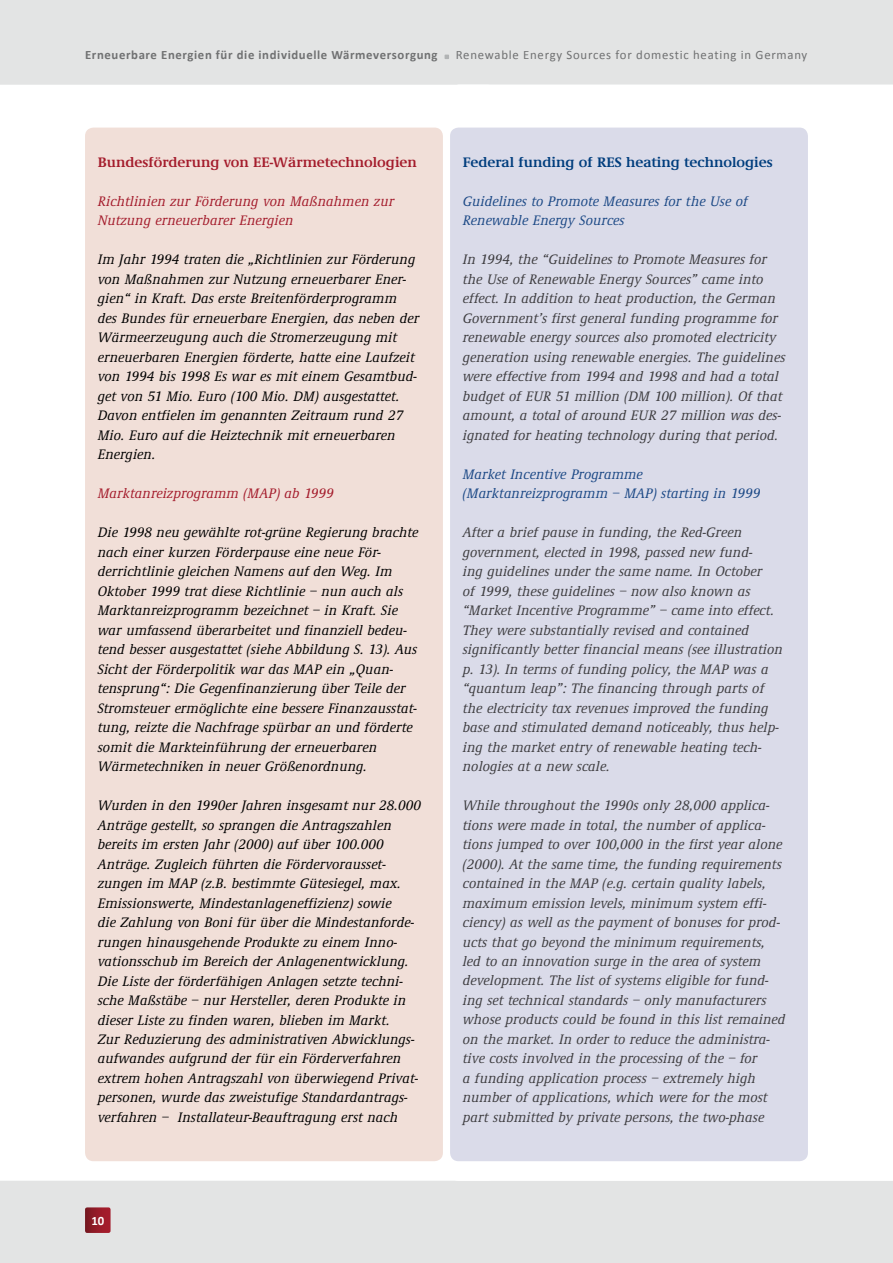
<style>
.page{position:relative;width:893px;height:1263px;background:#e3e4e4}
.page>*{position:absolute;margin:0;border:0;box-sizing:border-box;transform-origin:0 0}
.t1{font:italic 500 14.25px/19.5px "Demos EF";letter-spacing:.01em;color:#000}
.t2{font:italic 500 14.25px/19.5px "Demos EF";letter-spacing:.01em;color:#3e3d40}
.t3{font:italic 500 14.25px/19.5px "Demos EF";letter-spacing:.01em;color:#1c4986}
.t4{font:italic 500 14.25px/19.5px "Demos EF";letter-spacing:.01em;color:#a41c2c}
.t5{font:600 14.25px "Demos EF";color:#003d7d}
.t6{font:600 14.25px "Demos EF";color:#a41c2c}
.t7{font:700 12.75px "Calibri";letter-spacing:.05em;color:#707172}
.t8{font:12.75px "Calibri";letter-spacing:.06em;color:#707172}
.t9{font:700 12.75px "Calibri";color:#fff}
</style>
<div class="page">
<svg style="left:445px;top:55px;width:4px;height:4px"></svg>
<div style="left:0;top:85px;width:450px;height:1096px;background:#fff"></div>
<div style="left:450px;top:85px;width:443px;height:1096px;background:#fff"></div>
<div style="left:450px;top:128px;width:358px;height:1033px;background:#dadbe9;border-radius:9px"></div>
<div style="left:85px;top:1207px;width:26px;height:26px;background:linear-gradient(to right,#7c1822,#a91d2d);border-radius:2px"></div>
<div style="left:85px;top:128px;width:358px;height:1033px;background:#f1dfd8;border-radius:9px"></div>
<p class="t7" style="left:85px;top:47px;width:354px">Erneuerbare Energien für die individuelle Wärmeversorgung</p>
<p class="t8" style="left:456px;top:47px;width:353px">Renewable Energy Sources for domestic heating in Germany</p>
<p class="t6" style="left:98px;top:154px;width:321px">Bundesförderung von EE-Wärmetechnologien</p>
<p class="t4" style="left:98px;top:192px;width:298px">Richtlinien zur Förderung von Maßnahmen zur<br>Nutzung erneuerbarer Energien</p>
<p class="t1" style="left:98px;top:250px;width:323px">Im Jahr 1994 traten die „Richtlinien zur Förderung von Maßnahmen zur Nutzung erneuerbarer Ener&shy;gien“ in Kraft. Das erste Breitenförderprogramm des Bundes für erneuerbare Energien, das neben der Wärmeerzeugung auch die Stromerzeugung mit erneuerbaren Energien förderte, hatte eine Laufzeit von 1994 bis 1998 Es war es mit einem Gesamtbud&shy;get von 51 Mio. Euro (100 Mio. DM) ausgestattet.<br>Davon entfielen im genannten Zeitraum rund 27<br>Mio. Euro auf die Heiztechnik mit erneuerbaren Energien.</p>
<p class="t4" style="left:98px;top:484px;width:237px">Marktanreizprogramm (MAP) ab 1999</p>
<p class="t1" style="left:98px;top:523px;width:322px">Die 1998 neu gewählte rot-grüne Regierung brachte nach einer kurzen Förderpause eine neue För&shy;derrichtlinie gleichen Namens auf den Weg. Im Oktober 1999 trat diese Richtlinie – nun auch als Marktanreizprogramm bezeichnet – in Kraft. Sie war umfassend überarbeitet und finanziell bedeu&shy;tend besser ausgestattet (siehe Abbildung S. 13). Aus Sicht der Förderpolitik war das MAP ein „Quan&shy;tensprung“: Die Gegenfinanzierung über Teile der Stromsteuer ermöglichte eine bessere Finanzausstat&shy;tung, reizte die Nachfrage spürbar an und förderte somit die Markteinführung der erneuerbaren Wärmetechniken in neuer Größenordnung.</p>
<p class="t1" style="left:98px;top:796px;width:325px">Wurden in den 1990er Jahren insgesamt nur 28.000<br>Anträge gestellt, so sprangen die Antragszahlen bereits im ersten Jahr (2000) auf über 100.000<br>Anträge. Zugleich führten die Fördervorausset&shy;zungen im MAP (z.B. bestimmte Gütesiegel, max.<br>Emissionswerte, Mindestanlageneffizienz) sowie<br>die Zahlung von Boni für über die Mindestanforde&shy;rungen hinausgehende Produkte zu einem Inno&shy;vationsschub im Bereich der Anlagenentwicklung.<br>Die Liste der förderfähigen Anlagen setzte techni&shy;sche Maßstäbe – nur Hersteller, deren Produkte in dieser Liste zu finden waren, blieben im Markt.<br>Zur Reduzierung des administrativen Abwicklungs&shy;aufwandes aufgrund der für ein Förderverfahren extrem hohen Antragszahl von überwiegend Privat&shy;personen, wurde das zweistufige Standardantrags&shy;verfahren – Installateur-Beauftragung erst nach</p>
<p class="t9" style="left:91px;top:1212px;width:14px">10</p>
<p class="t5" style="left:463px;top:154px;width:311px">Federal funding of RES heating technologies</p>
<p class="t3" style="left:463px;top:192px;width:286px">Guidelines to Promote Measures for the Use of<br>Renewable Energy Sources</p>
<p class="t2" style="left:463px;top:250px;width:324px">In 1994, the “Guidelines to Promote Measures for the Use of Renewable Energy Sources” came into effect. In addition to heat production, the German Government’s first general funding programme for renewable energy sources also promoted electricity generation using renewable energies. The guidelines were effective from 1994 and 1998 and had a total budget of EUR 51 million (DM 100 million). Of that amount, a total of around EUR 27 million was des&shy;ignated for heating technology during that period.</p>
<p class="t3" style="left:463px;top:464px;width:299px">Market Incentive Programme (Marktanreizprogramm – MAP) starting in 1999</p>
<p class="t2" style="left:463px;top:523px;width:321px">After a brief pause in funding, the Red-Green government, elected in 1998, passed new fund-<br>ing guidelines under the same name. In October<br>of 1999, these guidelines – now also known as “Market Incentive Programme” – came into effect.<br>They were substantially revised and contained significantly better financial means (see illustration p. 13). In terms of funding policy, the MAP was a “quantum leap”: The financing through parts of the electricity tax revenues improved the funding base and stimulated demand noticeably, thus help&shy;ing the market entry of renewable heating tech&shy;nologies at a new scale.</p>
<p class="t2" style="left:463px;top:796px;width:324px">While throughout the 1990s only 28,000 applica&shy;tions were made in total, the number of applica&shy;tions jumped to over 100,000 in the first year alone (2000). At the same time, the funding requirements contained in the MAP (e.g. certain quality labels, maximum emission levels, minimum system effi&shy;ciency) as well as the payment of bonuses for prod&shy;ucts that go beyond the minimum requirements, led to an innovation surge in the area of system development. The list of systems eligible for fund&shy;ing set technical standards – only manufacturers whose products could be found in this list remained on the market. In order to reduce the administra&shy;tive costs involved in the processing of the – for<br>a funding application process – extremely high number of applications, which were for the most part submitted by private persons, the two-phase</p>
</div>
